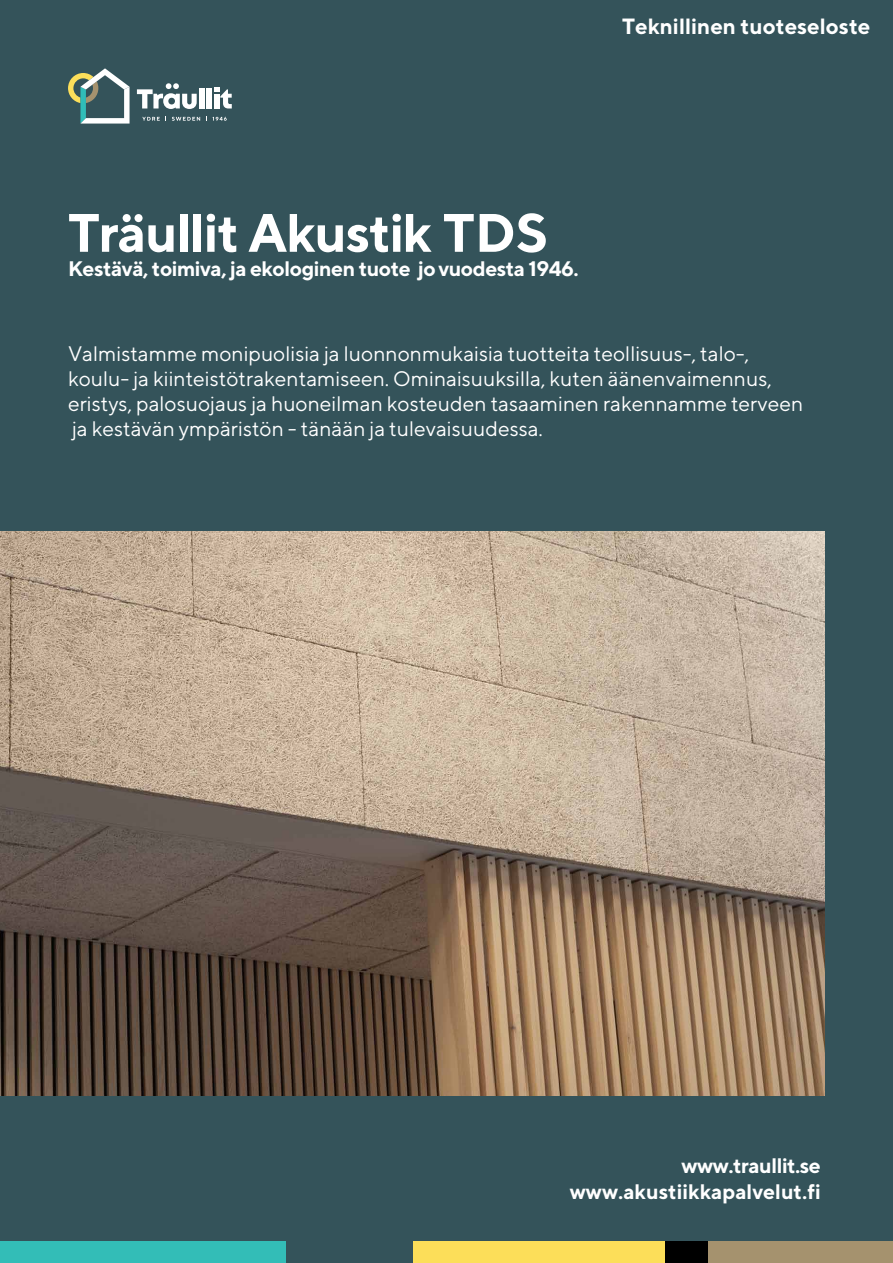
<style>
.page{position:relative;width:893px;height:1263px;background:#fff}
.page>*{position:absolute;margin:0;border:0;box-sizing:border-box;transform-origin:0 0}
.t1{font:700 54px "TT Norms";letter-spacing:-.02em;color:#fff}
.t2{font:700 22.05px "TT Norms";color:#fff}
.t3{font:21px/25.2px "TT Norms";color:#fff}
.t4{font:700 21px "TT Norms";letter-spacing:-.02em;color:#fff}
.t5{font:700 21px/25.2px "TT Norms";color:#fff;text-align:right}
</style>
<div class="page">
<div style="left:0;top:0;width:892px;height:1263px;background:#34535a"></div>
<div style="left:199px;top:88px;width:5px;height:20px;background:#fff"></div>
<div style="left:206px;top:88px;width:6px;height:20px;background:#fff"></div>
<svg style="left:214px;top:88px;width:18px;height:20px"></svg>
<svg style="left:137px;top:83px;width:60px;height:26px"></svg>
<svg style="left:142px;top:116px;width:24px;height:5px"></svg>
<svg style="left:172px;top:117px;width:28px;height:4px"></svg>
<svg style="left:206px;top:116px;width:21px;height:5px"></svg>
<svg style="left:68px;top:68px;width:61px;height:56px"></svg>
<div style="left:0;top:1241px;width:286px;height:22px;background:#33bdb7"></div>
<div style="left:413px;top:1241px;width:252px;height:22px;background:#fcde59"></div>
<div style="left:665px;top:1241px;width:43px;height:22px;background:#000"></div>
<div style="left:708px;top:1241px;width:184px;height:22px;background:#a5926e"></div>
<img style="left:0;top:531px;width:824px;height:565px">
<p class="t2" style="left:622px;top:12px;width:250px">Teknillinen tuoteseloste</p>
<h1 class="t1" style="left:68px;top:199px;width:481px">Träullit Akustik TDS</h1>
<p class="t4" style="left:68px;top:256px;width:512px">Kestävä, toimiva, ja ekologinen tuote jo vuodesta 1946.</p>
<p class="t3" style="left:68px;top:340px;width:736px">Valmistamme monipuolisia ja luonnonmukaisia tuotteita teollisuus-, talo-, koulu- ja kiinteistötrakentamiseen. Ominaisuuksilla, kuten äänenvaimennus, eristys, palosuojaus ja huoneilman kosteuden tasaaminen rakennamme terveen ja kestävän ympäristön - tänään ja tulevaisuudessa.</p>
<p class="t5" style="left:569px;top:1153px;width:253px">www.traullit.se www.akustiikkapalvelut.fi</p>
</div>
